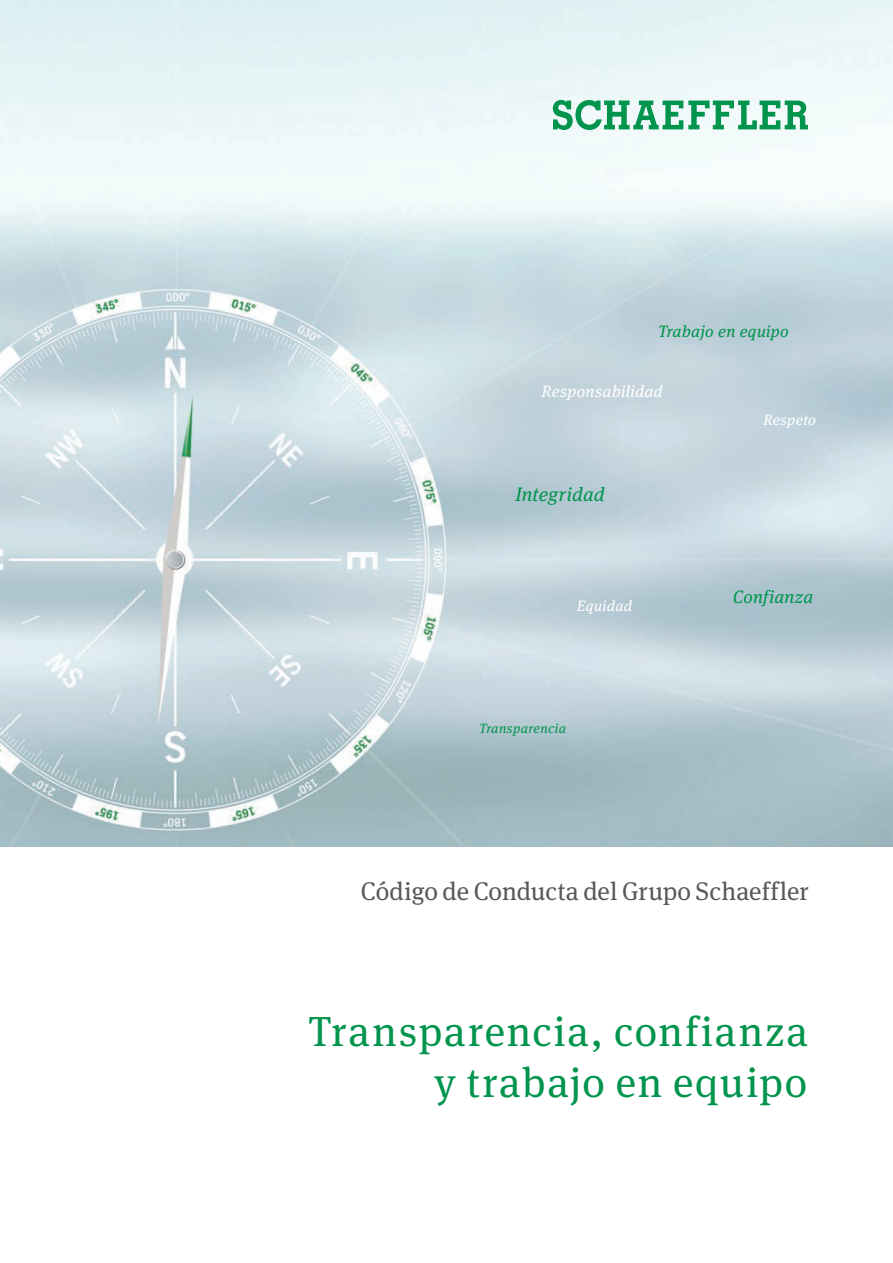
<style>
.page{position:relative;width:893px;height:1263px;background:#fff}
.page>*{position:absolute;margin:0;border:0;box-sizing:border-box;transform-origin:0 0}
.t1{font:42px/50.4px "Meta Serif Pro";letter-spacing:.04em;color:#00944d;text-align:right}
.t2{font:25.5px "Meta Serif Pro";letter-spacing:.005em;color:#57585a}
.t3{font:italic 19.5px "Meta Serif Pro";letter-spacing:.01em;color:#00944d}
.t4{font:italic 18px "Meta Serif Pro";letter-spacing:.015em;color:#00944d}
.t5{font:italic 16.5px "Meta Serif Pro";letter-spacing:.015em;color:#00944d}
.t6{font:italic 16.5px "Meta Serif Pro";letter-spacing:.015em;color:#fff}
.t7{font:italic 15px "Meta Serif Pro";letter-spacing:.025em;color:#fff}
.t8{font:italic 13.5px "Meta Serif Pro";letter-spacing:.025em;color:#00944d}
</style>
<div class="page">
<img style="left:0;top:0;width:893px;height:846px">
<svg style="left:553px;top:100px;width:255px;height:30px"></svg>
<p class="t5" style="left:658px;top:319px;width:132px">Trabajo en equipo</p>
<p class="t6" style="left:541px;top:380px;width:123px">Responsabilidad</p>
<p class="t3" style="left:515px;top:480px;width:91px">Integridad</p>
<p class="t7" style="left:577px;top:595px;width:57px">Equidad</p>
<p class="t8" style="left:479px;top:718px;width:88px">Transparencia</p>
<p class="t7" style="left:764px;top:409px;width:54px">Respeto</p>
<p class="t4" style="left:733px;top:583px;width:82px">Confianza</p>
<p class="t2" style="left:361px;top:873px;width:449px">Código de Conducta del Grupo Schaeffler</p>
<p class="t1" style="left:308px;top:1004px;width:501px">Transparencia, confianza y trabajo en equipo</p>
</div>
